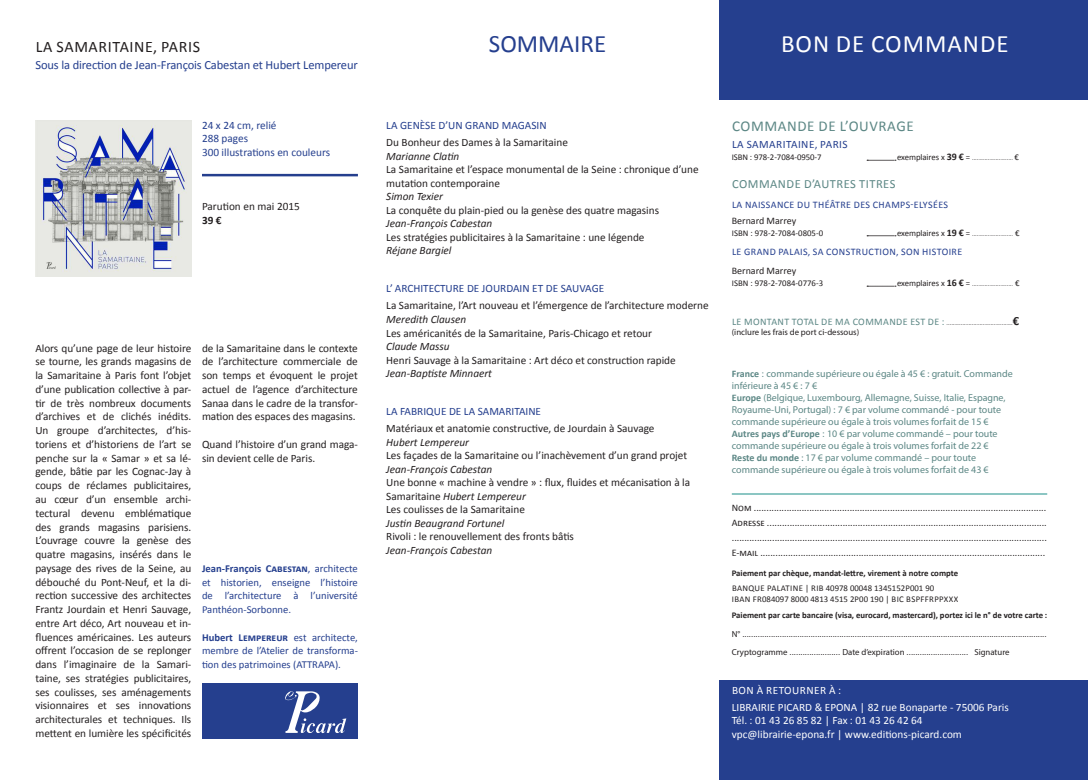
<style>
.page{position:relative;width:1088px;height:780px;background:#fff}
.page>*{position:absolute;margin:0;border:0;box-sizing:border-box;transform-origin:0 0}
.t1{font:25px "Calibri";letter-spacing:.04em;color:#fff}
.t2{font:25px "Calibri";color:#253f8e}
.t3{font:16px "Calibri";letter-spacing:.04em;color:#231f20}
.t4{font:15px "Calibri";letter-spacing:.04em;color:#5c8785}
.t5{font:12.5px "Calibri";letter-spacing:-.01em;color:#253f8e}
.t6{font:12.5px "Calibri";letter-spacing:.04em;color:#5c8785}
.t7{font:11.25px/13.8px "Calibri";color:#231f20}
.t8{font:italic 11.25px "Calibri";color:#231f20}
.t9{font:11.25px/13.5px "Calibri";color:#fff}
.t10{font:11.25px/13.5px "Calibri";color:#253f8e}
.t11{font:11.25px "Calibri";letter-spacing:.04em;color:#253f8e}
.t12{font:700 11.25px "Calibri";color:#231f20}
.t13{font:10.62px/13.8px "Calibri";color:#253f8e;text-align:justify}
.t14{font:10px/15px "Calibri";color:#231f20;text-align:justify}
.t15{font:10px/12px "Myriad Pro";color:#5c8785}
.t16{font:10px "Calibri";letter-spacing:.04em;color:#253f8e}
.t17{font:8.75px/18.8px "Calibri";color:#231f20}
.t18{font:700 8.75px "Calibri";color:#231f20}
.t19{font:8.75px "Myriad Pro";color:#231f20}
.t20{font:6.25px "Calibri";color:#231f20}
.s1{font-weight:700}
.s2{font-style:italic}
.s3{font-size:8.75px}
.s4{font-weight:700;font-size:10px}
.s5{font-size:10px;color:#5c8785}
.s6{font-weight:700;font-size:12.5px}
.s7{font-family:"Calibri";font-weight:700}
.s8{font-family:"Calibri"}
.s9{font-family:"Myriad Pro"}
</style>
<div class="page">
<div style="left:719px;top:680px;width:369px;height:100px;background:#253f8e"></div>
<div style="left:719px;top:0;width:369px;height:99px;background:#253f8e"></div>
<img style="left:36px;top:120px;width:156px;height:156px">
<hr style="left:202px;top:174px;width:156px;height:2px;background:#253f8e">
<div style="left:202px;top:683px;width:156px;height:55px;background:#253f8e"></div>
<svg style="left:285px;top:691px;width:61px;height:42px"></svg>
<svg style="left:867px;top:160px;width:29px;height:1px"></svg>
<svg style="left:867px;top:235px;width:29px;height:1px"></svg>
<svg style="left:867px;top:286px;width:29px;height:1px"></svg>
<hr style="left:732px;top:493px;width:315px;height:1px;background:#48a5a0">
<h2 class="t3" style="left:36px;top:36px;width:166px">lA SAMARITAINE, PARIS</h2>
<p class="t5" style="left:35px;top:57px;width:324px">Sous la direction de Jean-François Cabestan et Hubert Lempereur</p>
<p class="t10" style="left:202px;top:118px;width:130px">24 x 24 cm, relié<br>288 pages<br>300 illustrations en couleurs</p>
<p class="t7" style="left:202px;top:199px;width:99px">Parution en mai 2015</p>
<p class="t12" style="left:202px;top:213px;width:21px">39 €</p>
<p class="t7" style="left:35px;top:341px;width:157px;text-align:justify">Alors qu’une page de leur histoire se tourne, les grands magasins de la Samaritaine à Paris font l’objet d’une publication collective à par&shy;tir de très nombreux documents d’archives et de clichés inédits.<br>Un groupe d’architectes, d’his&shy;toriens et d’historiens de l’art se penche sur la « Samar » et sa lé&shy;gende, bâtie par les Cognac-Jay à coups de réclames publicitaires, au cœur d’un ensemble archi&shy;tectural devenu emblématique des grands magasins parisiens.<br>L’ouvrage couvre la genèse des quatre magasins, insérés dans le paysage des rives de la Seine, au débouché du Pont-Neuf, et la di&shy;rection successive des architectes Frantz Jourdain et Henri Sauvage, entre Art déco, Art nouveau et in&shy;fluences américaines. Les auteurs offrent l’occasion de se replonger dans l’imaginaire de la Samari&shy;taine, ses stratégies publicitaires, ses coulisses, ses aménagements visionnaires et ses innovations architecturales et techniques. Ils mettent en lumière les spécificités</p>
<p class="t7" style="left:202px;top:341px;width:157px;text-align:justify">de la Samaritaine dans le contexte de l’architecture commerciale de son temps et évoquent le projet actuel de l’agence d’architecture Sanaa dans le cadre de la transfor&shy;mation des espaces des magasins.</p>
<p class="t7" style="left:202px;top:437px;width:157px">Quand l’histoire d’un grand maga&shy;sin devient celle de Paris.</p>
<p class="t13" style="left:202px;top:561px;width:157px"><span class="s1">Jean-François Cabestan</span>, architecte et historien, enseigne l’histoire de l’architecture à l’université Panthéon-Sorbonne.</p>
<p class="t13" style="left:202px;top:630px;width:157px"><span class="s1">Hubert Lempereur</span> est architecte, membre de l’Atelier de transforma&shy;tion des patrimoines (ATTRAPA).</p>
<h1 class="t2" style="left:489px;top:28px;width:119px">SOMMAIRE</h1>
<h1 class="t1" style="left:781px;top:28px;width:229px">bon de commande</h1>
<p class="t10" style="left:386px;top:119px;width:162px">LA GENÈSE D’UN GRAND MAGASIN</p>
<p class="t7" style="left:386px;top:136px;width:183px">Du Bonheur des Dames à la Samaritaine</p>
<p class="t8" style="left:386px;top:148px;width:75px">Marianne Clatin</p>
<p class="t7" style="left:386px;top:163px;width:314px">La Samaritaine et l’espace monumental de la Seine : chronique d’une mutation contemporaine</p>
<p class="t8" style="left:386px;top:189px;width:58px">Simon Texier</p>
<p class="t7" style="left:386px;top:203px;width:274px">La conquête du plain-pied ou la genèse des quatre magasins</p>
<p class="t8" style="left:386px;top:216px;width:108px">Jean-François Cabestan</p>
<p class="t7" style="left:386px;top:230px;width:260px">Les stratégies publicitaires à la Samaritaine : une légende</p>
<p class="t8" style="left:386px;top:243px;width:67px">Réjane Bargiel</p>
<p class="t10" style="left:386px;top:282px;width:218px">L’ ARCHITECTURE DE JOURDAIN ET DE SAUVAGE</p>
<p class="t7" style="left:386px;top:299px;width:324px">La Samaritaine, l’Art nouveau et l’émergence de l’architecture moderne</p>
<p class="t8" style="left:386px;top:311px;width:81px">Meredith Clausen</p>
<p class="t7" style="left:386px;top:326px;width:267px">Les américanités de la Samaritaine, Paris-Chicago et retour</p>
<p class="t8" style="left:386px;top:338px;width:65px">Claude Massu</p>
<p class="t7" style="left:386px;top:353px;width:291px">Henri Sauvage à la Samaritaine : Art déco et construction rapide</p>
<p class="t8" style="left:386px;top:365px;width:107px">Jean-Baptiste Minnaert</p>
<p class="t10" style="left:386px;top:404px;width:105px">LA FAB RIQUE DE LA SAMA</p>
<p class="t10" style="left:505px;top:404px;width:30px">RITAINE</p>
<p class="t7" style="left:386px;top:421px;width:270px">Matériaux et anatomie constructive, de Jourdain à Sauvage</p>
<p class="t8" style="left:386px;top:434px;width:84px">Hubert Lempereur</p>
<p class="t7" style="left:386px;top:448px;width:302px">Les façades de la Samaritaine ou l’inachèvement d’un grand projet</p>
<p class="t8" style="left:386px;top:461px;width:108px">Jean-François Cabestan</p>
<p class="t7" style="left:386px;top:476px;width:305px">Une bonne « machine à vendre » : flux, fluides et mécanisation à la<br>Samaritaine <span class="s2">Hubert Lempereur<br></span>Les coulisses de la Samaritaine</p>
<p class="t8" style="left:386px;top:515px;width:120px">Justin Beaugrand Fortunel</p>
<p class="t7" style="left:386px;top:529px;width:189px">Rivoli : le renouvellement des fronts bâtis</p>
<p class="t8" style="left:386px;top:542px;width:108px">Jean-François Cabestan</p>
<h3 class="t4" style="left:732px;top:116px;width:137px">commande de l’ouvr</h3>
<h3 class="t4" style="left:887px;top:116px;width:28px">age</h3>
<p class="t11" style="left:732px;top:137px;width:117px">lA SAMARITAINE, PARIS</p>
<p class="t17" style="left:732px;top:148px;width:91px">ISBN : 978-2-7084-0950-7</p>
<p class="t20" style="left:897px;top:154px;width:123px"><span class="s3">exemplaires x</span> <span class="s4">39 €</span> <span class="s3">=</span> .......................... <span class="s3">€</span></p>
<p class="t6" style="left:732px;top:176px;width:134px">commande d’autres titr</p>
<p class="t6" style="left:883px;top:176px;width:13px">es</p>
<p class="t16" style="left:732px;top:198px;width:217px">La naissance du th éâtre des Champs-Elysées</p>
<p class="t14" style="left:732px;top:213px;width:66px">Bernard M arrey</p>
<p class="t17" style="left:732px;top:224px;width:93px">ISBN : 978-2-7084-0805-0</p>
<p class="t20" style="left:897px;top:230px;width:124px"><span class="s3">exemplaires x</span> <span class="s4">19 €</span> <span class="s3">=</span> .......................... <span class="s3">€</span></p>
<p class="t16" style="left:732px;top:245px;width:120px">Le Grand Palais, sa constructi</p>
<p class="t16" style="left:882px;top:245px;width:46px">on, son hist</p>
<p class="t16" style="left:942px;top:245px;width:22px">oire</p>
<p class="t14" style="left:732px;top:263px;width:66px">Bernard M arrey</p>
<p class="t17" style="left:732px;top:274px;width:93px">ISBN : 978-2-7084-0776-3</p>
<p class="t20" style="left:897px;top:280px;width:124px"><span class="s3">exemplaires x</span> <span class="s4">16 €</span> <span class="s3">=</span> .......................... <span class="s3">€</span></p>
<p class="t20" style="left:732px;top:319px;width:289px"><span class="s5">Le montant total de ma commande est de :</span> ..........................................<span class="s6">€</span></p>
<p class="t19" style="left:732px;top:327px;width:129px">(inclure les frais de port ci-dessous)</p>
<p class="t15" style="left:732px;top:367px;width:282px"><span class="s7">France</span> <span class="s8">:</span> commande supérieure ou égale à 45 € : gratuit. Commande inférieure à 45 € : 7 €<br><span class="s7">Europe</span> (Belgique, Luxembourg, Allemagne, Suisse, Italie, Espagne, Royaume-Uni, Portugal) : 7 € par volume commandé - pour toute commande supérieure ou égale à trois volumes forfait de 15 € <span class="s7">Autres pays d’Europe</span> <span class="s8">:</span> 10 € par volume commandé – pour toute commande supérieure ou égale à trois volumes forfait de 22 € <span class="s7">Reste du monde</span> : 17 € par volume commandé – pour toute commande supérieure ou égale à trois volumes forfait de 43 €</p>
<p class="t14" style="left:732px;top:500px;width:316px">Nom ....................................................................................................................<br>Adresse ............................................................................................................... .............................................................................................................................<br>E-mail .................................................................................................................</p>
<p class="t18" style="left:732px;top:567px;width:228px">Paiement par chèque, mandat-lettre, virement à notre compte</p>
<p class="t17" style="left:732px;top:583px;width:204px;line-height:10.5px">banqu e palati ne | ri b 40978 00048 1345152p001 90 i ban fr084097 8000 4813 4515 2p00 190 | bic bspffrpp</p>
<p class="t17" style="left:944px;top:589px;width:16px">xxx</p>
<p class="t17" style="left:732px;top:605px;width:317px;text-align:justify"><span class="s1">Paiement par carte bancaire (visa, eurocard, mastercard), portez ici le n° de votre carte :<br></span><span class="s9">N°</span> ..........................................................................................................................................<br><span class="s9">Cryptogramme</span> ....................... <span class="s9">Date d’expiration</span> ............................ <span class="s9">Signature</span></p>
<p class="t9" style="left:732px;top:681px;width:113px;line-height:17px">Bon à retourner à :<br>LIBRAIRIE PICARD &amp; EPONA</p>
<p class="t9" style="left:732px;top:700px;width:279px;text-indent:128px">| 82 rue Bonaparte - 75006 Paris<br>Tél. : 01 43 26 85 82 | Fax : 01 43 26 42 64 vpc@librairie-epona.fr | www.editions-picard.com</p>
</div>
